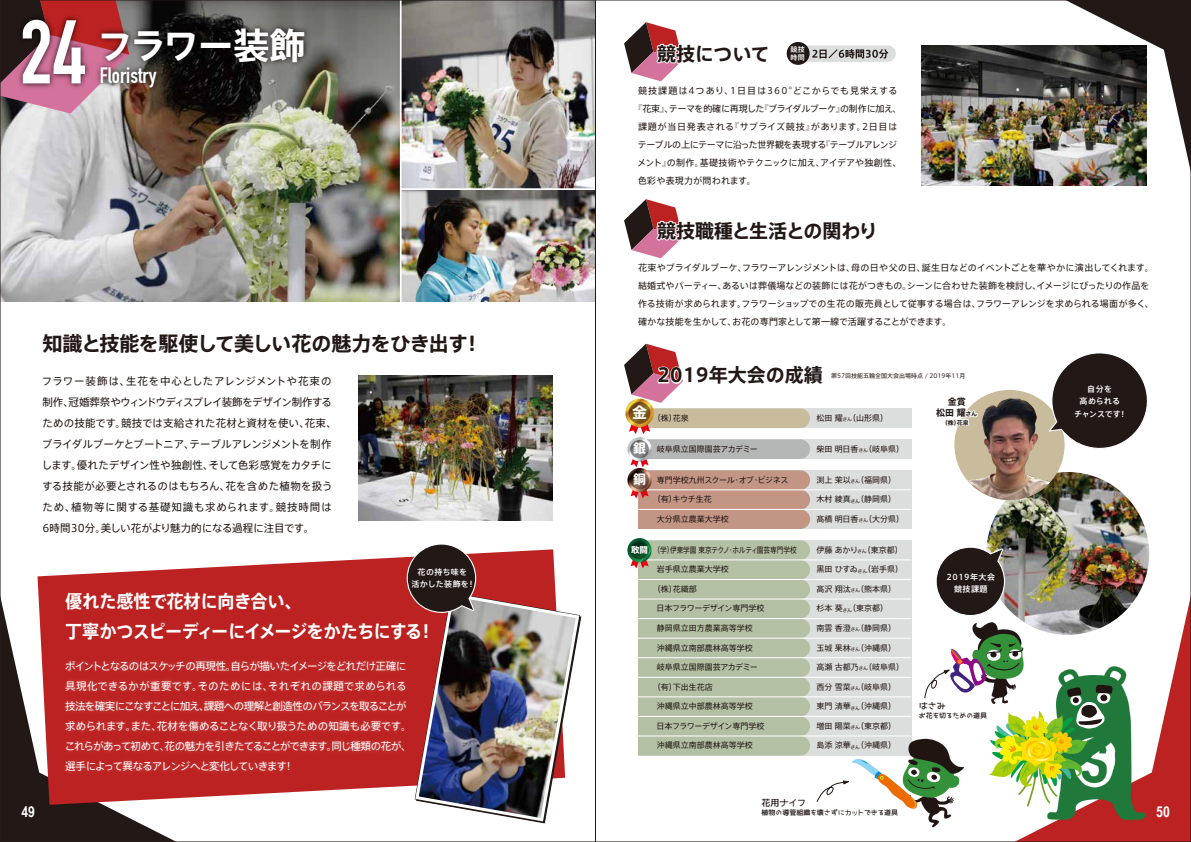
<style>
.page{position:relative;width:1191px;height:842px;background:#fff}
.page>*{position:absolute;margin:0;border:0;box-sizing:border-box;transform-origin:0 0}
.t1{font:700 88.7px "DIN Condensed";color:#fff}
.t2{font:700 36px "Axis Std";letter-spacing:-.03em;color:#fff}
.t3{font:700 22px "DIN Condensed";color:#fff}
.t4{font:700 20px "Axis Std";letter-spacing:-.03em;color:#221815}
.t5{font:700 19px "Axis Std";color:#221815}
.t6{font:700 18px/30px "Axis Std";letter-spacing:-.04em;color:#fff;scale:.95 1}
.t7{font:700 15px "Arial Narrow";color:#fff}
.t8{font:700 15px "Axis Std";color:#fff}
.t9{font:700 12.8px "Axis Std";color:#fff}
.t10{font:10.5px/21px "Axis Std";letter-spacing:-.005em;color:#221815}
.t11{font:10.5px/20px "Axis Std";letter-spacing:-.06em;color:#fff}
.t12{font:9px/18px "Axis Std";letter-spacing:-.005em;color:#221815}
.t13{font:9px "Axis Std";letter-spacing:-.05em;color:#221815}
.t14{font:9px "Axis Std";letter-spacing:.11em;color:#221815}
.t15{font:9px "Axis Std";letter-spacing:.07em;color:#221815}
.t16{font:9px "Axis Std";letter-spacing:.025em;color:#221815}
.t17{font:9px "JK Gothic M";color:#221815}
.t18{font:700 9px/11px "Axis Std";color:#221815;text-align:center}
.t19{font:700 8.5px "Axis Std";color:#fff}
.t20{font:8px "Axis Std";color:#221815}
.t21{font:8px "Axis Std";letter-spacing:-.03em;color:#221815}
.t22{font:8px "Axis Std";color:#221815;scale:.83 1}
.t23{font:500 8px/12px "Axis Std";letter-spacing:-.01em;color:#fff;text-align:center}
.t24{font:500 8px/12px "Axis Std";letter-spacing:.03em;color:#fff;text-align:center}
.t25{font:500 8px/12px "Axis Std";letter-spacing:.055em;color:#fff;text-align:center}
.t26{font:7px "JK Gothic M";color:#221815}
.t27{font:500 7px/8px "Axis Std";color:#fff}
.t28{font:6px "Axis Std";color:#221815}
.t29{font:700 6px "Axis Std";color:#221815}
.s1{font-size:6px}
.s2{font-size:5px}
</style>
<div class="page">
<img style="left:2px;top:2px;width:1187px;height:838px">
<hr style="left:595px;top:0;width:1px;height:842px;background:#221815">
<h1 class="t1" style="left:20px;top:-7px;width:67px">24</h1>
<h2 class="t2" style="left:97px;top:18px;width:210px">フラワー装飾</h2>
<h3 class="t3" style="left:100px;top:61px;width:58px">Floristry</h3>
<h3 class="t5" style="left:657px;top:39px;width:114px">競技について</h3>
<p class="t27" style="left:790px;top:45px;width:16px">競技時間</p>
<p class="t14" style="left:638px;top:84px;width:261px">競技課題は4つあり、1日目は360°どこからでも見栄えする</p>
<p class="t12" style="left:633px;top:99px;width:269px">『花束』、テーマを的確に再現した『ブライダルブーケ』の制作に加え、</p>
<p class="t15" style="left:638px;top:120px;width:260px">課題が当日発表される『サプライズ競技』があります。2日目は</p>
<p class="t13" style="left:638px;top:138px;width:261px">テーブルの上にテーマに沿った世界観を表現する『テーブルアレンジ</p>
<p class="t12" style="left:637px;top:153px;width:266px">メント』の制作。基礎技術やテクニックに加え、アイデアや独創性、</p>
<p class="t16" style="left:638px;top:174px;width:119px">色彩や表現力が問われます。</p>
<h3 class="t5" style="left:657px;top:216px;width:222px">競技職種と生活との関わり</h3>
<p class="t12" style="left:638px;top:258px;width:517px">花束やブライダルブーケ、フラワーアレンジメントは、母の日や父の日、誕生日などのイベントごとを華やかに演出してくれます。結婚式やパーティー、あるいは葬儀場などの装飾には花がつきもの。シーンに合わせた装飾を検討し、イメージにぴったりの作品を作る技術が求められます。フラワーショップでの生花の販売員として従事する場合は、フラワーアレンジを求められる場面が多く、確かな技能を生かして、お花の専門家として第一線で活躍することができます。</p>
<h3 class="t4" style="left:43px;top:328px;width:441px">知識と技能を駆使して美しい花の魅力をひき出す！</h3>
<p class="t10" style="left:42px;top:370px;width:296px">フラワー装飾は、生花を中心としたアレンジメントや花束の制作、冠婚葬祭やウィンドウディスプレイ装飾をデザイン制作するための技能です。競技では支給された花材と資材を使い、花束、ブライダルブーケとブートニア、テーブルアレンジメントを制作します。優れたデザイン性や独創性、そして色彩感覚をカタチにする技能が必要とされるのはもちろん、花を含めた植物を扱うため、植物等に関する基礎知識も求められます。競技時間は6時間30分。美しい花がより魅力的になる過程に注目です。</p>
<h3 class="t5" style="left:657px;top:361px;width:167px">2019年大会の成績</h3>
<p class="t28" style="left:831px;top:371px;width:136px">第57回技能五輪全国大会出場時点 / 2019年11月</p>
<p class="t18" style="left:936px;top:396px;width:42px">金賞<br>松田 耀<span class="s1">さん</span></p>
<h3 class="t8" style="left:632px;top:401px;width:16px">金</h3>
<p class="t20" style="left:652px;top:412px;width:37px">（株）花泉</p>
<p class="t20" style="left:816px;top:412px;width:73px">松田 耀<span class="s2">さん</span>（山形県）</p>
<p class="t20" style="left:656px;top:443px;width:103px">岐阜県立国際園芸アカデミー</p>
<p class="t20" style="left:816px;top:443px;width:89px">柴田 明日香<span class="s2">さん</span>（岐阜県）</p>
<p class="t21" style="left:656px;top:474px;width:133px">専門学校九州スクール・オブ・ビジネス</p>
<p class="t20" style="left:816px;top:474px;width:81px">渕上 茉以<span class="s2">さん</span>（福岡県）</p>
<p class="t20" style="left:652px;top:493px;width:60px">（有）キウチ生花</p>
<p class="t20" style="left:816px;top:493px;width:81px">木村 綾真<span class="s2">さん</span>（静岡県）</p>
<p class="t20" style="left:656px;top:513px;width:73px">大分県立農業大学校</p>
<p class="t20" style="left:816px;top:513px;width:89px">髙橋 明日香<span class="s2">さん</span>（大分県）</p>
<p class="t22" style="left:653px;top:544px;width:174px">（学）伊東学園 東京テクノ・ホルティ園芸専門学校</p>
<p class="t20" style="left:816px;top:544px;width:88px">伊藤 あかり<span class="s2">さん</span>（東京都）</p>
<p class="t20" style="left:656px;top:563px;width:73px">岩手県立農業大学校</p>
<p class="t20" style="left:816px;top:563px;width:88px">黒田 ひすゐ<span class="s2">さん</span>（岩手県）</p>
<p class="t20" style="left:652px;top:583px;width:45px">（株）花織部</p>
<p class="t20" style="left:816px;top:583px;width:81px">髙沢 翔汰<span class="s2">さん</span>（熊本県）</p>
<p class="t21" style="left:656px;top:602px;width:109px">日本フラワーデザイン専門学校</p>
<p class="t20" style="left:816px;top:602px;width:73px">杉本 葵<span class="s2">さん</span>（東京都）</p>
<p class="t20" style="left:656px;top:622px;width:97px">静岡県立田方農業高等学校</p>
<p class="t20" style="left:816px;top:622px;width:81px">南雲 香澄<span class="s2">さん</span>（静岡県）</p>
<p class="t20" style="left:656px;top:641px;width:97px">沖縄県立南部農林高等学校</p>
<p class="t20" style="left:816px;top:641px;width:81px">玉城 果林<span class="s2">さん</span>（沖縄県）</p>
<p class="t20" style="left:656px;top:661px;width:103px">岐阜県立国際園芸アカデミー</p>
<p class="t20" style="left:816px;top:661px;width:89px">高瀬 古都乃<span class="s2">さん</span>（岐阜県）</p>
<p class="t20" style="left:652px;top:681px;width:61px">（有）下出生花店</p>
<p class="t20" style="left:816px;top:681px;width:81px">西分 雪菜<span class="s2">さん</span>（岐阜県）</p>
<p class="t20" style="left:656px;top:700px;width:97px">沖縄県立中部農林高等学校</p>
<p class="t20" style="left:816px;top:700px;width:81px">東門 清華<span class="s2">さん</span>（沖縄県）</p>
<p class="t21" style="left:656px;top:720px;width:109px">日本フラワーデザイン専門学校</p>
<p class="t20" style="left:816px;top:720px;width:81px">増田 陽菜<span class="s2">さん</span>（東京都）</p>
<p class="t20" style="left:656px;top:739px;width:97px">沖縄県立南部農林高等学校</p>
<p class="t20" style="left:816px;top:739px;width:81px">島添 涼華<span class="s2">さん</span>（沖縄県）</p>
<p class="t29" style="left:941px;top:418px;width:28px">（株）花泉</p>
<h3 class="t9" style="left:633px;top:439px;width:14px">銀</h3>
<h3 class="t9" style="left:633px;top:470px;width:14px">銅</h3>
<p class="t19" style="left:631px;top:544px;width:18px">敢闘</p>
<p class="t24" style="left:411px;top:565px;width:65px">花の持ち味を<br>活かした装飾を！</p>
<p class="t25" style="left:946px;top:570px;width:50px">2019年大会競技課題</p>
<h3 class="t6" style="left:65px;top:585px;width:390px">優れた感性で花材に向き合い、<br>丁寧かつスピーディーにイメージをかたちにする！</h3>
<p class="t11" style="left:65px;top:655px;width:348px">ポイントとなるのはスケッチの再現性。自らが描いたイメージをどれだけ正確に具現化できるかが重要です。そのためには、それぞれの課題で求められる技法を確実にこなすことに加え、課題への理解と創造性のバランスを取ることが求められます。また、花材を傷めることなく取り扱うための知識も必要です。これらがあって初めて、花の魅力を引きたてることができます。同じ種類の花が、選手によって異なるアレンジへと変化していきます！</p>
<p class="t17" style="left:919px;top:700px;width:28px">はさみ</p>
<p class="t26" style="left:919px;top:711px;width:70px">お花を切るための道具</p>
<p class="t23" style="left:1074px;top:383px;width:54px">自分を<br>高められる<br>チャンスです！</p>
<p class="t17" style="left:761px;top:797px;width:46px">花用ナイフ</p>
<p class="t26" style="left:761px;top:808px;width:138px">植物の導管組織を壊さずにカットできる道具</p>
<h3 class="t7" style="left:21px;top:800px;width:15px">49</h3>
<h3 class="t7" style="left:1156px;top:800px;width:15px">50</h3>
</div>
